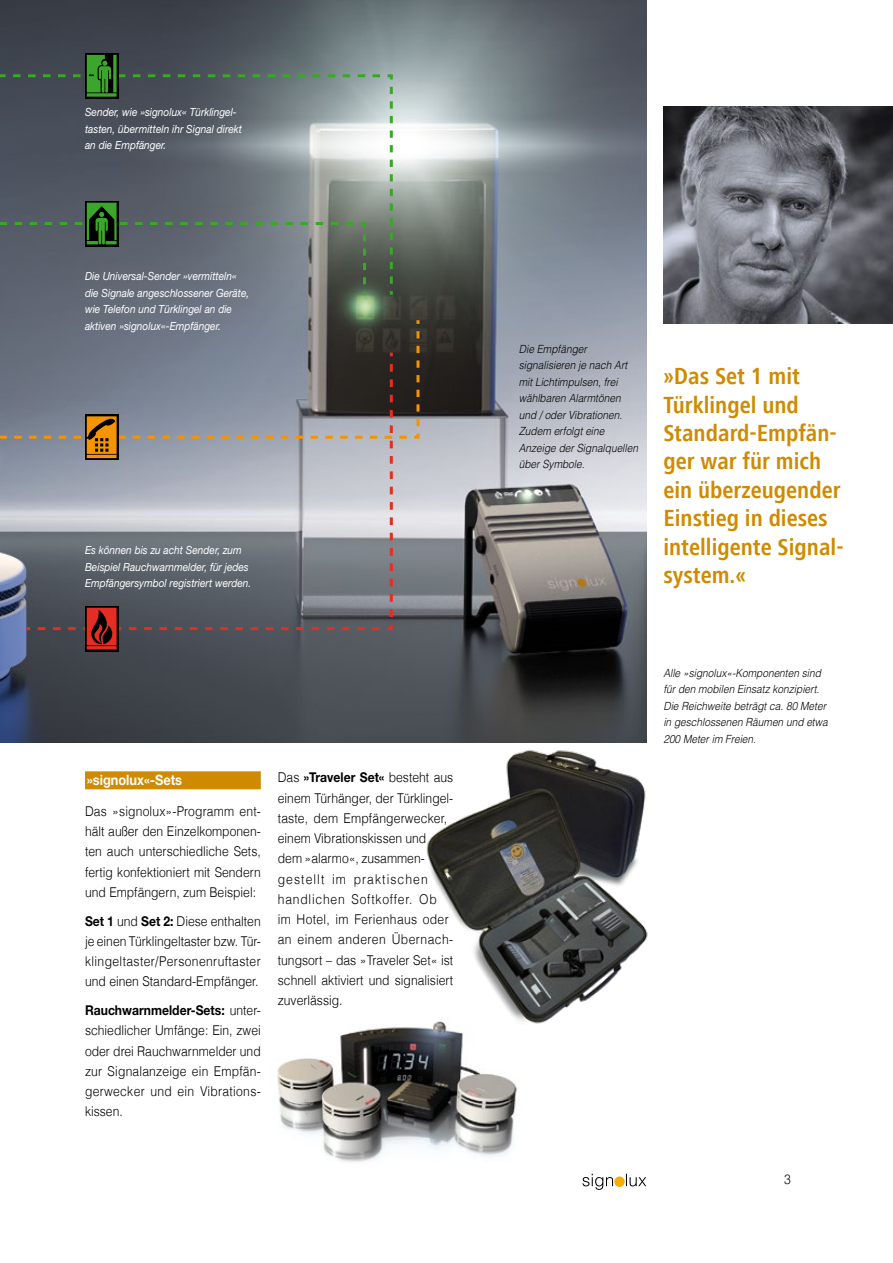
<style>
.page{position:relative;width:893px;height:1263px;background:#fff}
.page>*{position:absolute;margin:0;border:0;box-sizing:border-box;transform-origin:0 0}
.t1{font:700 condensed 24px/28.5px "Frutiger Next LT";color:#d08a00}
.t2{font:700 14.25px "Helvetica Neue";color:#fff;scale:.9 1}
.t3{font:300 13.5px/20.2px "Helvetica";color:#000;text-align:justify;scale:.9 1}
.t4{font:700 13.5px "Helvetica Neue";color:#000;scale:.9 1}
.t5{font:italic 11.25px/16.5px "Helvetica Neue";color:#fff;scale:.9 1}
.t6{font:italic 300 11.25px/16.5px "Helvetica";color:#000;scale:.9 1}
.s1{font-family:"Helvetica Neue";font-weight:700}
.s2{font-family:"Helvetica";font-weight:300}
</style>
<div class="page">
<img style="left:663px;top:106px;width:230px;height:217px">
<img style="left:0;top:0;width:646px;height:742px">
<img style="left:277px;top:1028px;width:240px;height:134px">
<svg style="left:0;top:73px;width:394px;height:225px;background:#6f777c"></svg>
<svg style="left:0;top:317px;width:421px;height:123px;background:#63696f"></svg>
<svg style="left:85px;top:649px;width:33px;height:2px"></svg>
<svg style="left:0;top:327px;width:419px;height:322px;background:#80828a"></svg>
<svg style="left:85px;top:201px;width:33px;height:2px"></svg>
<svg style="left:0;top:203px;width:367px;height:95px;background:#616b6f"></svg>
<svg style="left:85px;top:53px;width:33px;height:45px"></svg>
<svg style="left:0;top:55px;width:384px;height:42px;background:#536460"></svg>
<div style="left:85px;top:771px;width:176px;height:18px;background:#d08a00"></div>
<img style="left:382px;top:716px;width:266px;height:329px">
<svg style="left:582px;top:1174px;width:64px;height:16px"></svg>
<div style="left:614px;top:1176px;width:11px;height:11px;background:#f8ae00;border-radius:50%"></div>
<p class="t5" style="left:85px;top:104px;width:176px">Sender, wie »signolux« Türklingel&shy;tasten, übermitteln ihr Signal direkt an die Empfänger.</p>
<p class="t5" style="left:85px;top:268px;width:184px">Die Universal-Sender »vermitteln« die Signale angeschlossener Geräte, wie Telefon und Türklingel an die aktiven »signolux«-Empfänger.</p>
<p class="t5" style="left:85px;top:542px;width:186px">Es können bis zu acht Sender, zum<br>Beispiel Rauchwarnmelder, für jedes<br>Empfängersymbol registriert werden.</p>
<p class="t2" style="left:87px;top:771px;width:107px">»signolux«-Sets</p>
<p class="t3" style="left:85px;top:800px;width:197px">Das »signolux»-Programm ent&shy;hält außer den Einzelkomponen&shy;ten auch unterschiedliche Sets, fertig konfektioniert mit Sendern und Empfängern, zum Beispiel:</p>
<p class="t3" style="left:85px;top:910px;width:197px"><span class="s1">Set 1</span> und <span class="s1">Set 2:</span> Diese enthalten je einen Türklingeltaster bzw. Tür&shy;klingeltaster/Personenruftaster und einen Standard-Empfänger.</p>
<p class="t4" style="left:85px;top:1002px;width:197px">Rauchwarnmelder-Sets: <span class="s2">unter-</span></p>
<p class="t3" style="left:85px;top:1020px;width:197px">schiedlicher Umfänge: Ein, zwei oder drei Rauchwarnmelder und zur Signalanzeige ein Empfän&shy;gerwecker und ein Vibrations&shy;kissen.</p>
<p class="t3" style="left:278px;top:767px;width:197px;text-align:left">Das <span class="s1">»Traveler Set«</span> besteht aus einem Türhänger, der Türklingel&shy;taste, dem Empfängerwecker, einem Vibrationskissen und dem »alarmo«, zusammen&shy;gestellt im praktischen handlichen Softkoffer. Ob im Hotel, im Ferienhaus oder an einem anderen Übernach&shy;tungsort – das »Traveler Set« ist schnell aktiviert und signalisiert zuverlässig.</p>
<p class="t6" style="left:519px;top:340px;width:134px">Die Empfänger signalisieren je nach Art mit Lichtimpulsen, frei wählbaren Alarmtönen und / oder Vibrationen.<br>Zudem erfolgt eine<br>Anzeige der Signalquellen über Symbole.</p>
<h1 class="t1" style="left:663px;top:362px;width:182px">»Das Set 1 mit<br>Türklingel und<br>Standard-Empfän&shy;ger war für mich ein überzeugender<br>Einstieg in dieses intelligente Signal&shy;system.«</h1>
<p class="t6" style="left:663px;top:664px;width:184px">Alle »signolux«-Komponenten sind für den mobilen Einsatz konzipiert.<br>Die Reichweite beträgt ca. 80 Meter in geschlossenen Räumen und etwa<br>200 Meter im Freien.</p>
<p class="t3" style="left:784px;top:1169px;width:9px">3</p>
</div>
